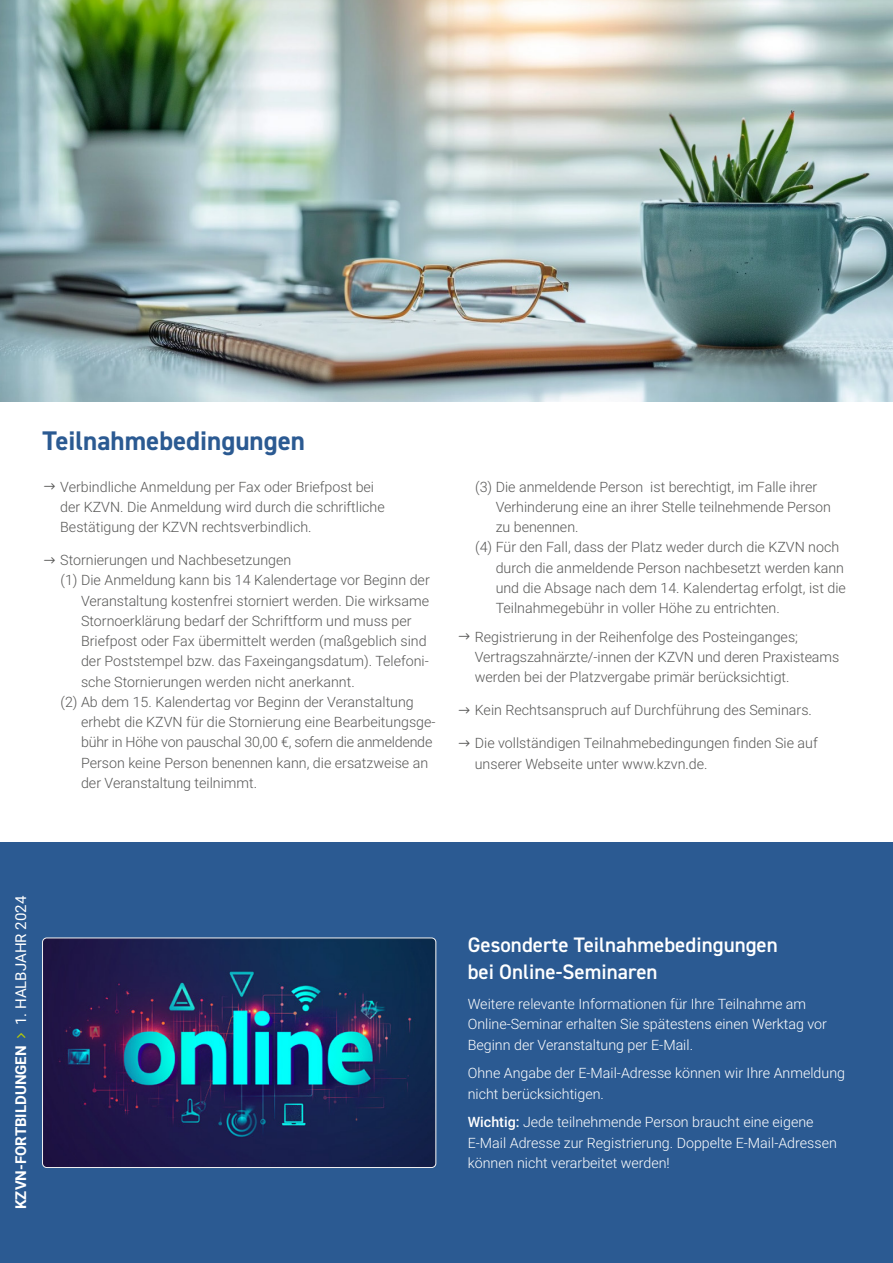
<style>
.page{position:relative;width:893px;height:1263px;background:#fff}
.page>*{position:absolute;margin:0;border:0;box-sizing:border-box;transform-origin:0 0}
.t1{font:700 27px "DIN2014";color:#2b5a92}
.t2{font:600 21px/27px "DIN2014";color:#fff}
.t3{font:700 15px "Roboto";color:#fff}
.t4{font:15px "Roboto";color:#fff}
.t5{font:300 14.25px/20.2px "Roboto";color:#575756}
.t6{font:300 14.25px/20.2px "Roboto";color:#fff}
.s1{font-weight:500}
</style>
<div class="page">
<div style="left:0;top:842px;width:893px;height:421px;background:#2b5a92"></div>
<img style="left:0;top:0;width:893px;height:402px">
<img style="left:44px;top:939px;width:392px;height:228px">
<div style="left:42px;top:937px;width:394px;height:231px;border:1px solid #f0f0f1;border-radius:4px"></div>
<h1 class="t1" style="left:43px;top:423px;width:264px">Teilnahmebedingungen</h1>
<p class="t5" style="left:60px;top:476px;width:326px">Verbindliche Anmeldung per Fax oder Briefpost bei der KZVN. Die Anmeldung wird durch die schriftliche<br>Bestätigung der KZVN rechtsverbindlich.</p>
<p class="t5" style="left:60px;top:549px;width:233px">Stornierungen und Nachbesetzungen</p>
<p class="t5" style="left:61px;top:570px;width:371px">(1) Die Anmeldung kann bis 14 Kalendertage vor Beginn der</p>
<p class="t5" style="left:81px;top:590px;width:350px">Veranstaltung kostenfrei storniert werden. Die wirksame</p>
<p class="t5" style="left:81px;top:610px;width:332px">Stornoerklärung bedarf der Schriftform und muss per</p>
<p class="t5" style="left:81px;top:630px;width:347px">Briefpost oder Fax übermittelt werden (maßgeblich sind</p>
<p class="t5" style="left:81px;top:651px;width:349px">der Poststempel bzw. das Faxeingangsdatum). Telefoni-</p>
<p class="t5" style="left:81px;top:671px;width:275px">sche Stornierungen werden nicht anerkannt.</p>
<p class="t5" style="left:61px;top:691px;width:355px">(2) Ab dem 15. Kalendertag vor Beginn der Veranstaltung</p>
<p class="t5" style="left:81px;top:711px;width:356px">erhebt die KZVN für die Stornierung eine Bearbeitungsge-</p>
<p class="t5" style="left:81px;top:732px;width:353px">bühr in Höhe von pauschal 30,00 €, sofern die anmeldende</p>
<p class="t5" style="left:81px;top:752px;width:349px">Person keine Person benennen kann, die ersatzweise an</p>
<p class="t5" style="left:81px;top:772px;width:178px">der Veranstaltung teilnimmt.</p>
<p class="t5" style="left:475px;top:476px;width:344px">(3) Die anmeldende Person ist berechtigt, im Falle ihrer</p>
<p class="t5" style="left:496px;top:496px;width:337px">Verhinderung eine an ihrer Stelle teilnehmende Person</p>
<p class="t5" style="left:496px;top:516px;width:84px">zu benennen.</p>
<p class="t5" style="left:475px;top:536px;width:366px">(4) Für den Fall, dass der Platz weder durch die KZVN noch</p>
<p class="t5" style="left:496px;top:557px;width:350px">durch die anmeldende Person nachbesetzt werden kann</p>
<p class="t5" style="left:496px;top:577px;width:352px">und die Absage nach dem 14. Kalendertag erfolgt, ist die</p>
<p class="t5" style="left:496px;top:597px;width:286px">Teilnahmegebühr in voller Höhe zu entrichten.</p>
<p class="t5" style="left:475px;top:626px;width:366px">Registrierung in der Reihenfolge des Posteinganges;<br>Vertragszahnärzte/-innen der KZVN und deren Praxisteams werden bei der Platzvergabe primär berücksichtigt.</p>
<p class="t5" style="left:475px;top:699px;width:339px">Kein Rechtsanspruch auf Durchführung des Seminars.</p>
<p class="t5" style="left:475px;top:733px;width:344px">Die vollständigen Teilnahmebedingungen finden Sie auf unserer Webseite unter www.kzvn.de.</p>
<p class="t4" style="left:10px;top:1025px;width:131px;rotate:-90deg">1. HALBJAHR 2024</p>
<p class="t3" style="left:10px;top:1209px;width:165px;rotate:-90deg">KZVN-FORTBILDUNGEN</p>
<h2 class="t2" style="left:468px;top:931px;width:312px">Gesonderte Teilnahmebedingungen bei Online-Seminaren</h2>
<p class="t6" style="left:468px;top:993px;width:361px">Weitere relevante Informationen für Ihre Teilnahme am<br>Online-Seminar erhalten Sie spätestens einen Werktag vor<br>Beginn der Veranstaltung per E-Mail.</p>
<p class="t6" style="left:468px;top:1063px;width:379px">Ohne Angabe der E-Mail-Adresse können wir Ihre Anmeldung nicht berücksichtigen.</p>
<p class="t6" style="left:468px;top:1112px;width:371px"><span class="s1">Wichtig:</span> Jede teilnehmende Person braucht eine eigene<br>E-Mail Adresse zur Registrierung. Doppelte E-Mail-Adressen können nicht verarbeitet werden!</p>
</div>
